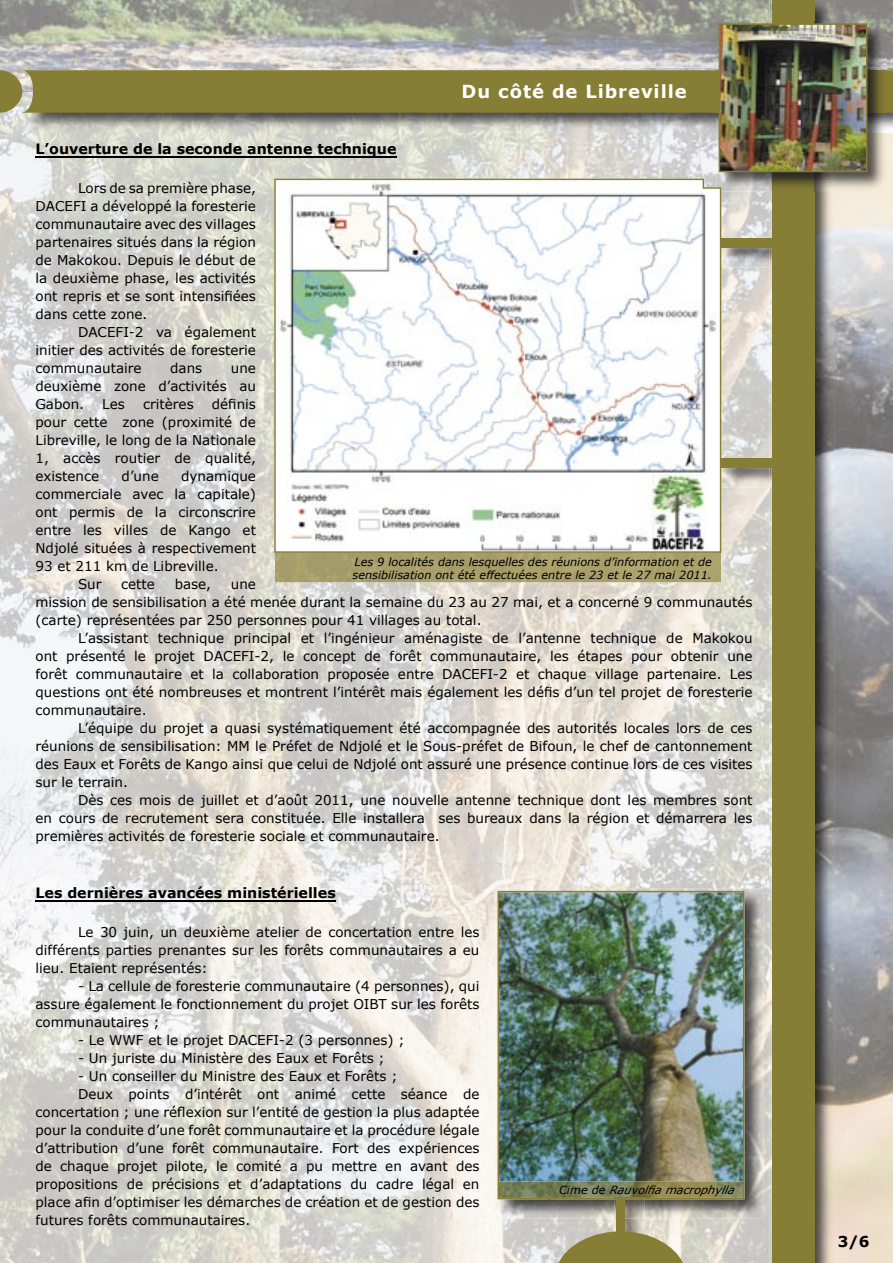
<style>
.page{position:relative;width:893px;height:1263px;background:#fff}
.page>*{position:absolute;margin:0;border:0;box-sizing:border-box;transform-origin:0 0}
.t1{font:700 18px "Verdana";letter-spacing:.05em;color:#fff}
.t2{font:700 15px "Verdana";color:#000}
.t3{font:700 14.25px "Verdana";color:#000}
.t4{font:13.5px/18px "Verdana";color:#000;text-align:justify}
.t5{font:italic 11.25px/13.5px "Verdana";color:#000}
</style>
<div class="page">
<img style="left:834px;top:172px;width:59px;height:1091px">
<img style="left:0;top:573px;width:512px;height:690px">
<img style="left:0;top:172px;width:306px;height:401px">
<img style="left:306px;top:172px;width:410px;height:7px">
<img style="left:512px;top:1211px;width:257px;height:52px">
<img style="left:512px;top:573px;width:257px;height:317px">
<img style="left:764px;top:890px;width:5px;height:321px">
<img style="left:721px;top:191px;width:48px;height:382px">
<img style="left:0;top:0;width:893px;height:23px">
<hr style="left:35px;top:900px;width:301px;height:2px;background:#000">
<img style="left:721px;top:236px;width:48px;height:31px">
<div style="left:721px;top:238px;width:51px;height:10px;background:#867e35"></div>
<img style="left:721px;top:456px;width:48px;height:31px">
<div style="left:721px;top:458px;width:51px;height:10px;background:#867e35"></div>
<img style="left:769px;top:0;width:65px;height:21px">
<img style="left:814px;top:191px;width:20px;height:1072px">
<img style="left:769px;top:191px;width:3px;height:1072px">
<svg style="left:769px;top:238px;width:3px;height:10px"></svg>
<svg style="left:769px;top:458px;width:3px;height:10px"></svg>
<div style="left:772px;top:0;width:42px;height:1263px;background:#867e35"></div>
<img style="left:772px;top:21px;width:115px;height:170px">
<img style="left:716px;top:21px;width:53px;height:170px">
<img style="left:769px;top:172px;width:3px;height:19px">
<img style="left:0;top:23px;width:893px;height:149px">
<svg style="left:274px;top:179px;width:447px;height:374px"></svg>
<div style="left:275px;top:553px;width:446px;height:29px;background:#a99f6b"></div>
<svg style="left:275px;top:552px;width:446px;height:1px"></svg>
<img style="left:495px;top:889px;width:54px;height:330px">
<img style="left:549px;top:1172px;width:215px;height:47px">
<img style="left:549px;top:889px;width:215px;height:46px">
<img style="left:744px;top:935px;width:20px;height:237px">
<img style="left:497px;top:891px;width:247px;height:308px">
<img style="left:614px;top:1199px;width:30px;height:32px">
<div style="left:616px;top:1199px;width:9px;height:35px;background:#867e35"></div>
<svg style="left:558px;top:1231px;width:125px;height:32px;background:#9e9761"></svg>
<svg style="left:498px;top:1181px;width:245px;height:17px;background:#828559"></svg>
<img style="left:614px;top:1198px;width:30px;height:1px">
<h1 class="t1" style="left:462px;top:80px;width:227px">Du côté de Libreville</h1>
<p class="t3" style="left:35px;top:140px;width:363px">L’ouverture de la seconde antenne technique</p>
<p class="t4" style="left:35px;top:179px;width:222px;text-indent:43px">Lors de sa première phase, DACEFI a développé la foresterie communautaire avec des villages partenaires situés dans la région de Makokou. Depuis le début de la deuxième phase, les activités ont repris et se sont intensifiées dans cette zone.</p>
<p class="t4" style="left:35px;top:323px;width:222px;text-indent:43px">DACEFI-2 va également initier des activités de foresterie communautaire</p>
<p class="t4" style="left:170px;top:359px;width:34px">dans</p>
<p class="t4" style="left:35px;top:359px;width:222px;text-indent:195px">une deuxième zone d’activités au Gabon.</p>
<p class="t4" style="left:35px;top:395px;width:222px;text-indent:176px">définis pour cette zone (proximité de Libreville, le long de la Nationale 1, accès routier de qualité, existence</p>
<p class="t4" style="left:102px;top:395px;width:24px">Les</p>
<p class="t4" style="left:143px;top:395px;width:52px">critères</p>
<p class="t4" style="left:122px;top:467px;width:39px">d’une</p>
<p class="t4" style="left:181px;top:467px;width:76px">dynamique</p>
<p class="t4" style="left:35px;top:485px;width:222px">commerciale avec la capitale)</p>
<p class="t4" style="left:35px;top:503px;width:222px">ont permis de la circonscrire</p>
<p class="t4" style="left:35px;top:521px;width:222px">entre les villes de Kango et</p>
<p class="t4" style="left:35px;top:539px;width:222px">Ndjolé situées à respectivement</p>
<p class="t4" style="left:35px;top:557px;width:185px">93 et 211 km de Libreville.</p>
<p class="t4" style="left:78px;top:575px;width:25px">Sur</p>
<p class="t4" style="left:121px;top:575px;width:35px">cette</p>
<p class="t4" style="left:175px;top:575px;width:38px">base,</p>
<p class="t5" style="left:353px;top:554px;width:361px">Les 9 localités dans lesquelles des réunions d’information et de sensibilisation ont été effectuées entre le 23 et le 27 mai 2011.</p>
<p class="t4" style="left:35px;top:575px;width:718px;text-align:left;text-indent:195px">une<br>mission de sensibilisation a été menée durant la semaine du 23 au 27 mai, et a concerné 9 communautés (carte) représentées par 250 personnes pour 41 villages au total.</p>
<p class="t4" style="left:35px;top:629px;width:719px;text-indent:43px">L’assistant technique principal et l’ingénieur aménagiste de l’antenne technique de Makokou ont présenté le projet DACEFI-2, le concept de forêt communautaire, les étapes pour obtenir une forêt communautaire et la collaboration proposée entre DACEFI-2 et chaque village partenaire. Les questions ont été nombreuses et montrent l’intérêt mais également les défis d’un tel projet de foresterie communautaire.</p>
<p class="t4" style="left:35px;top:719px;width:719px;text-indent:43px">L’équipe du projet a quasi systématiquement été accompagnée des autorités locales lors de ces réunions de sensibilisation: MM le Préfet de Ndjolé et le Sous-préfet de Bifoun, le chef de cantonnement des Eaux et Forêts de Kango ainsi que celui de Ndjolé ont assuré une présence continue lors de ces visites sur le terrain.</p>
<p class="t4" style="left:35px;top:791px;width:719px;text-indent:43px">Dès ces mois de juillet et d’août 2011, une nouvelle antenne technique dont les membres sont en cours de recrutement sera constituée. Elle installera ses bureaux dans la région et démarrera les premières activités de foresterie sociale et communautaire.</p>
<p class="t3" style="left:35px;top:884px;width:302px">Les dernières avancées ministérielles</p>
<p class="t4" style="left:35px;top:923px;width:445px;text-indent:43px">Le 30 juin, un deuxième atelier de concertation entre les différents parties prenantes sur les forêts communautaires a eu lieu. Etaient représentés:</p>
<p class="t4" style="left:35px;top:977px;width:446px;text-indent:43px">- La cellule de foresterie communautaire (4 personnes), qui assure également le fonctionnement du projet OIBT sur les forêts communautaires ;</p>
<p class="t4" style="left:78px;top:1031px;width:328px">- Le WWF et le projet DACEFI-2 (3 personnes) ;</p>
<p class="t4" style="left:78px;top:1049px;width:308px">- Un juriste du Ministère des Eaux et Forêts ;</p>
<p class="t4" style="left:78px;top:1067px;width:321px">- Un conseiller du Ministre des Eaux et Forêts ;</p>
<p class="t4" style="left:78px;top:1085px;width:403px">Deux points d’intérêt ont animé cette séance de</p>
<p class="t4" style="left:35px;top:1103px;width:446px">concertation ; une réflexion sur l’entité de gestion la plus adaptée</p>
<p class="t4" style="left:35px;top:1121px;width:445px">pour la conduite d’une forêt communautaire et la procédure légale</p>
<p class="t4" style="left:35px;top:1139px;width:446px">d’attribution d’une forêt communautaire. Fort des expériences</p>
<p class="t4" style="left:35px;top:1157px;width:446px">de chaque projet pilote, le comité a pu mettre en avant des</p>
<p class="t4" style="left:35px;top:1175px;width:446px">propositions de précisions et d’adaptations du cadre légal en</p>
<p class="t4" style="left:35px;top:1193px;width:445px">place afin d’optimiser les démarches de création et de gestion des</p>
<p class="t4" style="left:35px;top:1211px;width:216px">futures forêts communautaires.</p>
<p class="t5" style="left:559px;top:1183px;width:179px">C i m e d e Rauvolfia macrophylla</p>
<p class="t2" style="left:838px;top:1232px;width:33px">3/6</p>
</div>
